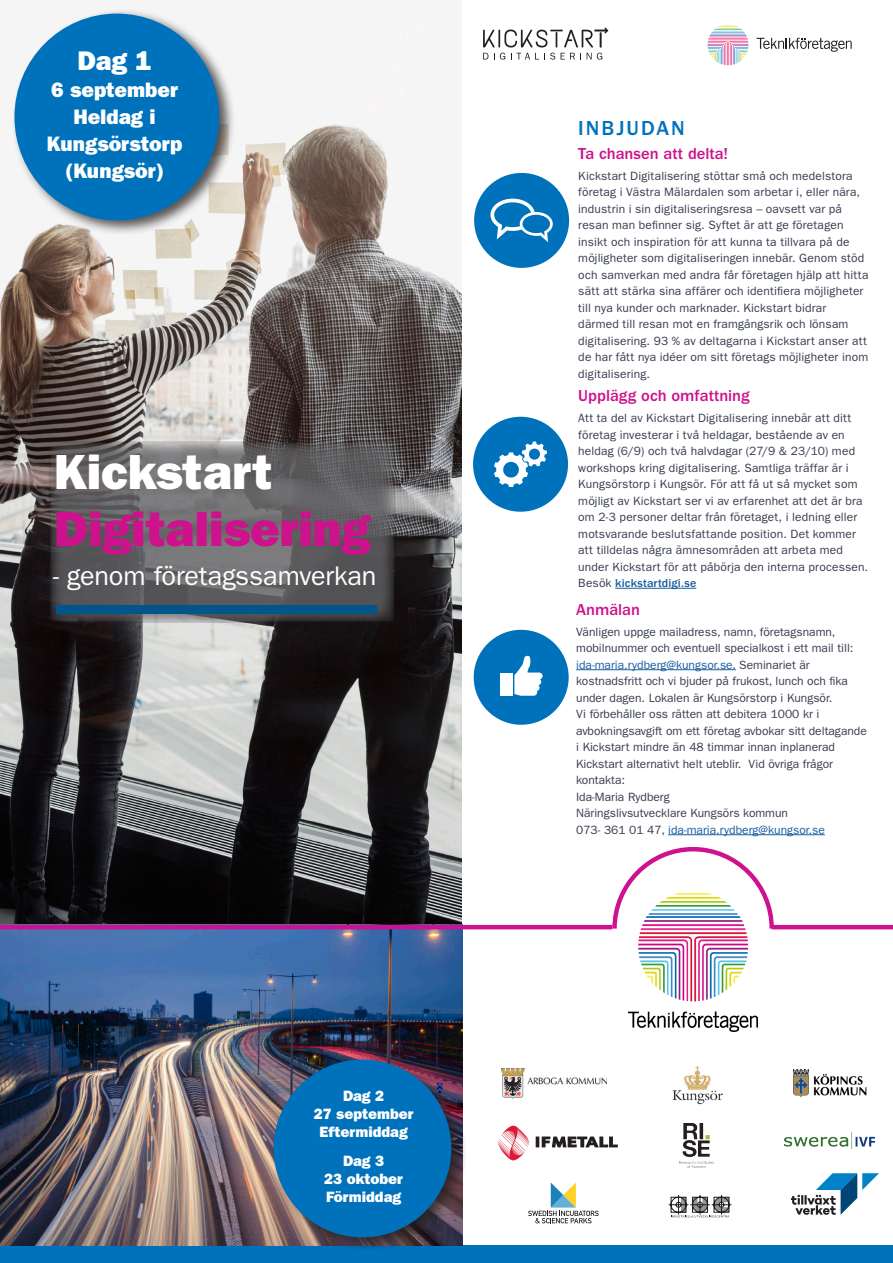
<style>
.page{position:relative;width:893px;height:1263px;background:#fff}
.page>*{position:absolute;margin:0;border:0;box-sizing:border-box;transform-origin:0 0}
.Slogan{font:49.5px "ITC Franklin Gothic Std Hvy";letter-spacing:-.005em;color:#ce118c}
.Slogan-2{font:49.5px "ITC Franklin Gothic Std Hvy";color:#fff}
.Slogan-3{font:27px "ITC Franklin Gothic Std";letter-spacing:-.005em;color:#fff}
.t1{font:27px "ITC Franklin Gothic Std Hvy";color:#fff}
.t2{font:21px/27px "ITC Franklin Gothic Std Hvy";color:#fff;text-align:center}
.Header_INFO{font:500 21px "ITC Franklin Gothic Std";letter-spacing:.1em;color:#0072bc}
.Box2_Title{font:500 16.5px "ITC Franklin Gothic Std";color:#ce118c}
.t3{font:15px "ITC Franklin Gothic Std Hvy";color:#fff}
.Box2_Title-2{font:12px/16.5px "ITC Franklin Gothic Std";letter-spacing:.005em;color:#363c4e}
.Box2_BT{font:12px/16.5px "ITC Franklin Gothic Std";letter-spacing:.015em;color:#363c4e}
.s1{font-weight:500;color:#175d9e}
.s2{color:#175d9e}
</style>
<div class="page">
<img style="left:0;top:41px;width:461px;height:884px">
<svg style="left:52px;top:444px;width:340px;height:176px;background:#646265"></svg>
<div style="left:49px;top:441px;width:346px;height:182px;border:2px solid #231f20"></div>
<hr style="left:576px;top:669px;width:160px;height:1px;background:#175d9e">
<hr style="left:668px;top:834px;width:157px;height:1px;background:#175d9e">
<svg style="left:612px;top:847px;width:162px;height:81px"></svg>
<div style="left:473px;top:417px;width:95px;height:95px;background:#0072bc;border-radius:50%"></div>
<svg style="left:494px;top:441px;width:53px;height:46px"></svg>
<hr style="left:615px;top:588px;width:81px;height:1px;background:#175d9e">
<div style="left:56px;top:605px;width:321px;height:9px;background:#00558b"></div>
<svg style="left:708px;top:25px;width:40px;height:40px"></svg>
<svg style="left:757px;top:38px;width:95px;height:14px"></svg>
<svg style="left:483px;top:28px;width:125px;height:32px"></svg>
<div style="left:0;top:1245px;width:893px;height:18px;background:#0072bc"></div>
<svg style="left:791px;top:1173px;width:88px;height:42px"></svg>
<svg style="left:498px;top:1125px;width:31px;height:35px"></svg>
<svg style="left:536px;top:1136px;width:81px;height:11px"></svg>
<svg style="left:528px;top:1182px;width:71px;height:41px"></svg>
<svg style="left:669px;top:1195px;width:62px;height:22px"></svg>
<img style="left:680px;top:1123px;width:33px;height:44px">
<img style="left:785px;top:1132px;width:89px;height:17px">
<img style="left:502px;top:1069px;width:104px;height:30px">
<img style="left:672px;top:1066px;width:51px;height:39px">
<img style="left:793px;top:1069px;width:74px;height:29px">
<img style="left:629px;top:893px;width:129px;height:138px">
<img style="left:0;top:929px;width:462px;height:317px">
<div style="left:11px;top:9px;width:225px;height:226px;background:#231f20;opacity:.75"></div>
<div style="left:14px;top:14px;width:205px;height:206px;background:#0072bc;border-radius:50%"></div>
<div style="left:474px;top:173px;width:95px;height:95px;background:#0072bc;border-radius:50%"></div>
<svg style="left:490px;top:199px;width:63px;height:43px"></svg>
<div style="left:474px;top:630px;width:95px;height:95px;background:#0072bc;border-radius:50%"></div>
<svg style="left:514px;top:655px;width:29px;height:41px"></svg>
<div style="left:500px;top:674px;width:12px;height:22px;background:#fff"></div>
<hr style="left:772px;top:925px;width:121px;height:4px;background:#ce118c">
<hr style="left:0;top:925px;width:612px;height:4px;background:#ce118c">
<div style="left:270px;top:1054px;width:198px;height:199px;background:#231f20;opacity:.75"></div>
<div style="left:274px;top:1059px;width:177px;height:178px;background:#0072bc;border-radius:50%"></div>
<p class="t1" style="left:78px;top:45px;width:75px">Dag 1</p>
<p class="t2" style="left:51px;top:77px;width:128px">6 september</p>
<p class="t2" style="left:47px;top:104px;width:137px">Heldag i<br>Kungsörstorp</p>
<p class="t2" style="left:65px;top:158px;width:100px">(Kungsör)</p>
<p class="Slogan-2" style="left:54px;top:443px;width:220px">Kickstart</p>
<p class="Slogan" style="left:54px;top:500px;width:318px">Digitalisering</p>
<p class="Slogan-3" style="left:53px;top:560px;width:325px">- genom företagssamverkan</p>
<p class="t3" style="left:343px;top:1087px;width:43px">Dag 2</p>
<p class="t3" style="left:314px;top:1105px;width:101px">27 september</p>
<p class="t3" style="left:320px;top:1123px;width:90px">Eftermiddag</p>
<p class="t3" style="left:343px;top:1151px;width:43px">Dag 3</p>
<p class="t3" style="left:324px;top:1169px;width:80px">23 oktober</p>
<p class="t3" style="left:326px;top:1187px;width:76px">Förmiddag</p>
<p class="Header_INFO" style="left:578px;top:116px;width:108px">INBJUDAN</p>
<p class="Box2_Title" style="left:578px;top:144px;width:151px">Ta chansen att delta!</p>
<p class="Box2_Title-2" style="left:578px;top:168px;width:292px">Kickstart Digitalisering stöttar små och medelstora företag i Västra Mälardalen som arbetar i, eller nära, industrin i sin digitaliseringsresa – oavsett var på resan man befinner sig. Syftet är att ge företagen insikt och inspiration för att kunna ta tillvara på de möjligheter som digitaliseringen innebär. Genom stöd och samverkan med andra får företagen hjälp att hitta sätt att stärka sina affärer och identifiera möjligheter till nya kunder och marknader. Kickstart bidrar därmed till resan mot en framgångsrik och lönsam digitalisering. 93 % av deltagarna i Kickstart anser att de har fått nya idéer om sitt företags möjligheter inom digitalisering.</p>
<p class="Box2_Title" style="left:578px;top:387px;width:173px">Upplägg och omfattning</p>
<p class="Box2_BT" style="left:578px;top:410px;width:291px">Att ta del av Kickstart Digitalisering innebär att ditt företag investerar i två heldagar, bestående av en heldag (6/9) och två halvdagar (27/9 &amp; 23/10) med workshops kring digitalisering. Samtliga träffar är i Kungsörstorp i Kungsör. För att få ut så mycket som möjligt av Kickstart ser vi av erfarenhet att det är bra om 2-3 personer deltar från företaget, i ledning eller motsvarande beslutsfattande position. Det kommer att tilldelas några ämnesområden att arbeta med under Kickstart för att påbörja den interna processen.<br>Besök <span class="s1">kickstartdigi.se</span></p>
<p class="Box2_Title" style="left:576px;top:600px;width:65px">Anmälan</p>
<p class="Box2_Title-2" style="left:576px;top:623px;width:292px">Vänligen uppge mailadress, namn, företagsnamn, mobilnummer och eventuell specialkost i ett mail till: <span class="s2">ida-maria.rydberg@kungsor.se</span><span class="s1">.</span> Seminariet är kostnadsfritt och vi bjuder på frukost, lunch och fika under dagen. Lokalen är Kungsörstorp i Kungsör.<br>Vi förbehåller oss rätten att debitera 1000 kr i avbokningsavgift om ett företag avbokar sitt deltagande i Kickstart mindre än 48 timmar innan inplanerad Kickstart alternativt helt uteblir. Vid övriga frågor kontakta:<br>Ida-Maria Rydberg<br>Näringslivsutvecklare Kungsörs kommun<br>073- 361 01 47, <span class="s2">ida-maria.rydberg@kungsor.se</span></p>
</div>
